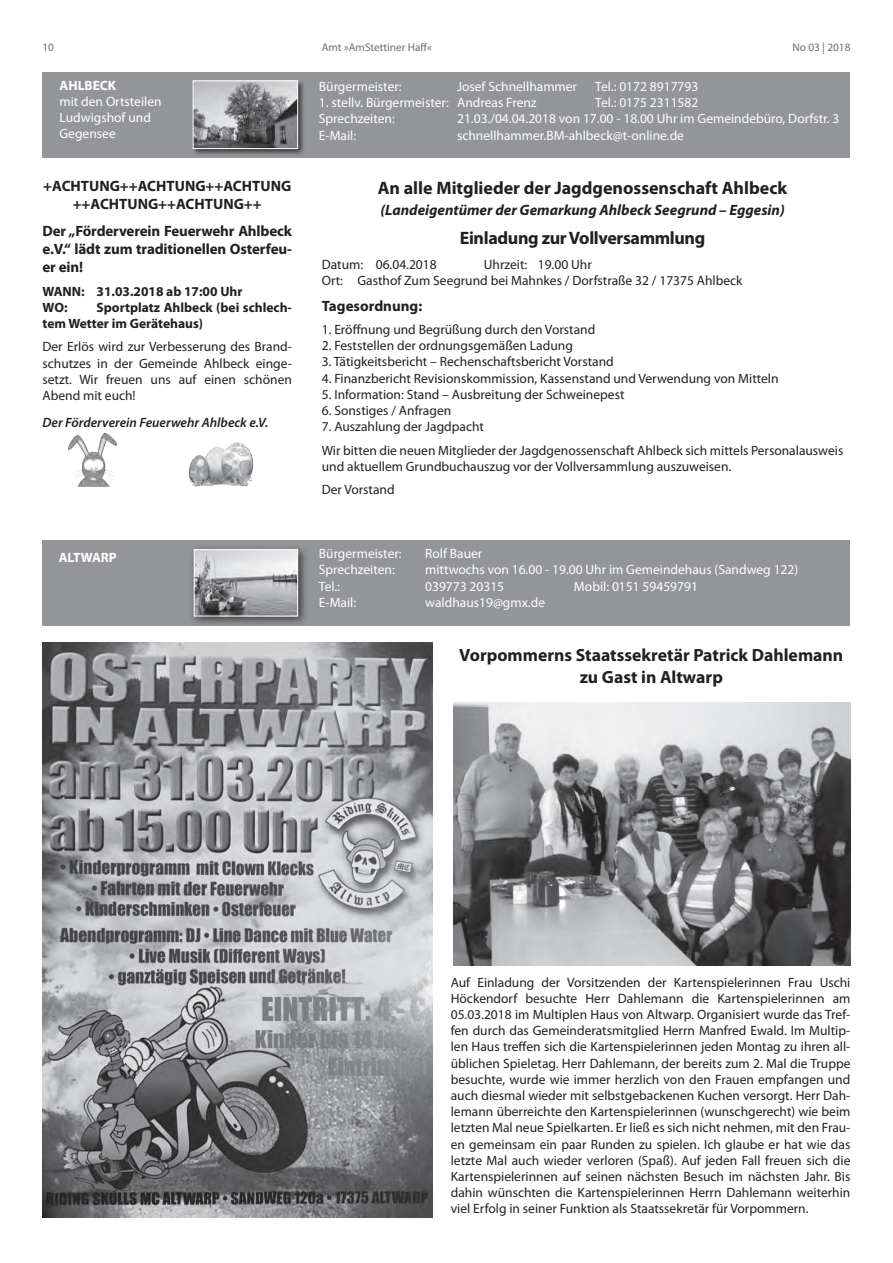
<style>
.page{position:relative;width:893px;height:1263px;background:#fff}
.page>*{position:absolute;margin:0;border:0;box-sizing:border-box;transform-origin:0 0}
.t1{font:700 18px "Myriad Pro";color:#231f20}
.t2{font:700 18px "Myriad Pro";letter-spacing:-.02em;color:#231f20}
.t3{font:700 17.7px/21.3px "Myriad Pro";color:#231f20;text-align:center}
.t4{font:700 15px/18px "Myriad Pro";letter-spacing:-.01em;color:#231f20;text-align:center}
.t5{font:italic 700 15px "Myriad Pro";color:#231f20}
.t6{font:13.5px/16.2px "Myriad Pro";color:#231f20;text-align:justify}
.t7{font:13.5px/16.2px "Myriad Pro";color:#fff}
.t8{font:700 13.5px/16.2px "Myriad Pro";color:#231f20}
.t9{font:italic 600 13.5px "Myriad Pro";color:#231f20}
.t10{font:700 13.5px "Myriad Pro";color:#fff}
.t11{font:11.25px "Myriad Pro";color:#6c6d70}
.s1{font-weight:700}
</style>
<div class="page">
<div style="left:43px;top:72px;width:807px;height:85px;background:#939598"></div>
<div style="left:191px;top:79px;width:115px;height:78px;background:#231f20;opacity:.75"></div>
<img style="left:195px;top:83px;width:101px;height:64px">
<div style="left:193px;top:81px;width:105px;height:68px;border:1px solid #fff"></div>
<div style="left:43px;top:540px;width:807px;height:85px;background:#939598"></div>
<div style="left:189px;top:544px;width:120px;height:81px;background:#231f20;opacity:.75"></div>
<img style="left:196px;top:551px;width:100px;height:63px">
<div style="left:194px;top:549px;width:104px;height:67px;border:1px solid #fff"></div>
<img style="left:454px;top:702px;width:396px;height:264px">
<img style="left:188px;top:442px;width:66px;height:44px">
<img style="left:68px;top:434px;width:48px;height:52px">
<img style="left:43px;top:642px;width:389px;height:575px">
<p class="t11" style="left:43px;top:40px;width:13px">10</p>
<p class="t11" style="left:322px;top:40px;width:112px">Amt »AmStettiner Haff«</p>
<p class="t11" style="left:792px;top:40px;width:60px">No 03 | 2018</p>
<p class="t7" style="left:60px;top:77px;width:104px"><span class="s1">AHLBECK<br></span>mit den Ortsteilen<br>Ludwigshof und<br>Gegensee</p>
<p class="t7" style="left:319px;top:78px;width:84px">Bürgermeister:</p>
<p class="t7" style="left:457px;top:78px;width:121px">Josef Schnellhammer</p>
<p class="t7" style="left:595px;top:78px;width:105px">Tel.: 0172 8917793</p>
<p class="t7" style="left:319px;top:94px;width:219px">1. stellv. Bürgermeister: Andreas Frenz</p>
<p class="t7" style="left:595px;top:94px;width:105px">Tel.: 0175 2311582</p>
<p class="t7" style="left:319px;top:111px;width:77px">Sprechzeiten:</p>
<p class="t7" style="left:457px;top:111px;width:384px">21.03./04.04.2018 von 17.00 - 18.00 Uhr im Gemeindebüro, Dorfstr. 3</p>
<p class="t7" style="left:319px;top:127px;width:39px">E-Mail:</p>
<p class="t7" style="left:457px;top:127px;width:228px">schnellhammer.BM-ahlbeck@t-online.de</p>
<p class="t4" style="left:43px;top:177px;width:249px">+ACHTUNG++ACHTUNG++ACHTUNG ++ACHTUNG++ACHTUNG++</p>
<p class="t4" style="left:43px;top:222px;width:251px;text-align:justify">Der „Förderverein Feuerwehr Ahlbeck e.V.“ lädt zum traditionellen Osterfeu&shy;er ein!</p>
<p class="t8" style="left:43px;top:283px;width:202px">WANN: 31.03.2018 ab 17:00 Uhr</p>
<p class="t8" style="left:43px;top:299px;width:27px">WO:</p>
<p class="t8" style="left:43px;top:299px;width:251px;text-indent:54px">Sportplatz Ahlbeck (bei schlech&shy;tem Wetter im Gerätehaus)</p>
<p class="t6" style="left:43px;top:339px;width:251px">Der Erlös wird zur Verbesserung des Brand&shy;schutzes in der Gemeinde Ahlbeck einge&shy;setzt. Wir freuen uns auf einen schönen Abend mit euch!</p>
<p class="t9" style="left:43px;top:414px;width:227px">Der Förderverein Feuerwehr Ahlbeck e.V.</p>
<p class="t1" style="left:378px;top:176px;width:411px">An alle Mitglieder der Jagdgenossenschaft Ahlbeck</p>
<p class="t5" style="left:380px;top:200px;width:406px">(Landeigentümer der Gemarkung Ahlbeck Seegrund – Eggesin)</p>
<p class="t2" style="left:460px;top:226px;width:247px">Einladung zur Vollversammlung</p>
<p class="t6" style="left:322px;top:256px;width:116px">Datum: 06.04.2018</p>
<p class="t6" style="left:484px;top:256px;width:109px">Uhrzeit: 19.00 Uhr</p>
<p class="t6" style="left:322px;top:272px;width:422px">Ort: Gasthof Zum Seegrund bei Mahnkes / Dorfstraße 32 / 17375 Ahlbeck</p>
<p class="t4" style="left:322px;top:296px;width:102px">Tagesordnung:</p>
<p class="t6" style="left:322px;top:321px;width:275px">1. Eröffnung und Begrüßung durch den Vorstand</p>
<p class="t6" style="left:322px;top:337px;width:253px">2. Feststellen der ordnungsgemäßen Ladung</p>
<p class="t6" style="left:322px;top:353px;width:293px">3. Tätigkeitsbericht – Rechenschaftsbericht Vorstand</p>
<p class="t6" style="left:322px;top:370px;width:458px">4. Finanzbericht Revisionskommission, Kassenstand und Verwendung von Mitteln</p>
<p class="t6" style="left:322px;top:386px;width:304px">5. Information: Stand – Ausbreitung der Schweinepest</p>
<p class="t6" style="left:322px;top:402px;width:131px">6. Sonstiges / Anfragen</p>
<p class="t6" style="left:322px;top:418px;width:164px">7. Auszahlung der Jagdpacht</p>
<p class="t6" style="left:322px;top:442px;width:523px">Wir bitten die neuen Mitglieder der Jagdgenossenschaft Ahlbeck sich mittels Personalausweis und aktuellem Grundbuchauszug vor der Vollversammlung auszuweisen.</p>
<p class="t6" style="left:322px;top:481px;width:74px">Der Vorstand</p>
<p class="t10" style="left:59px;top:548px;width:60px">ALTWARP</p>
<p class="t7" style="left:319px;top:545px;width:84px">Bürgermeister:</p>
<p class="t7" style="left:425px;top:545px;width:59px">Rolf Bauer</p>
<p class="t7" style="left:319px;top:561px;width:77px">Sprechzeiten:</p>
<p class="t7" style="left:425px;top:561px;width:375px">mittwochs von 16.00 - 19.00 Uhr im Gemeindehaus (Sandweg 122)</p>
<p class="t7" style="left:319px;top:578px;width:23px">Tel.:</p>
<p class="t7" style="left:425px;top:578px;width:81px">039773 20315</p>
<p class="t7" style="left:574px;top:578px;width:125px">Mobil: 0151 59459791</p>
<p class="t7" style="left:319px;top:594px;width:39px">E-Mail:</p>
<p class="t7" style="left:425px;top:594px;width:121px">waldhaus19@gmx.de</p>
<p class="t3" style="left:459px;top:644px;width:385px">Vorpommerns Staatssekretär Patrick Dahlemann zu Gast in Altwarp</p>
<p class="t6" style="left:451px;top:974px;width:401px">Auf Einladung der Vorsitzenden der Kartenspielerinnen Frau Uschi Höckendorf besuchte Herr Dahlemann die Kartenspielerinnen am 05.03.2018 im Multiplen Haus von Altwarp. Organisiert wurde das Tref&shy;fen durch das Gemeinderatsmitglied Herrn Manfred Ewald. Im Multip&shy;len Haus treffen sich die Kartenspielerinnen jeden Montag zu ihren all&shy;üblichen Spieletag. Herr Dahlemann, der bereits zum 2. Mal die Truppe besuchte, wurde wie immer herzlich von den Frauen empfangen und auch diesmal wieder mit selbstgebackenen Kuchen versorgt. Herr Dah&shy;lemann überreichte den Kartenspielerinnen (wunschgerecht) wie beim letzten Mal neue Spielkarten. Er ließ es sich nicht nehmen, mit den Frau&shy;en gemeinsam ein paar Runden zu spielen. Ich glaube er hat wie das letzte Mal auch wieder verloren (Spaß). Auf jeden Fall freuen sich die Kartenspielerinnen auf seinen nächsten Besuch im nächsten Jahr. Bis dahin wünschten die Kartenspielerinnen Herrn Dahlemann weiterhin viel Erfolg in seiner Funktion als Staatssekretär für Vorpommern.</p>
</div>
